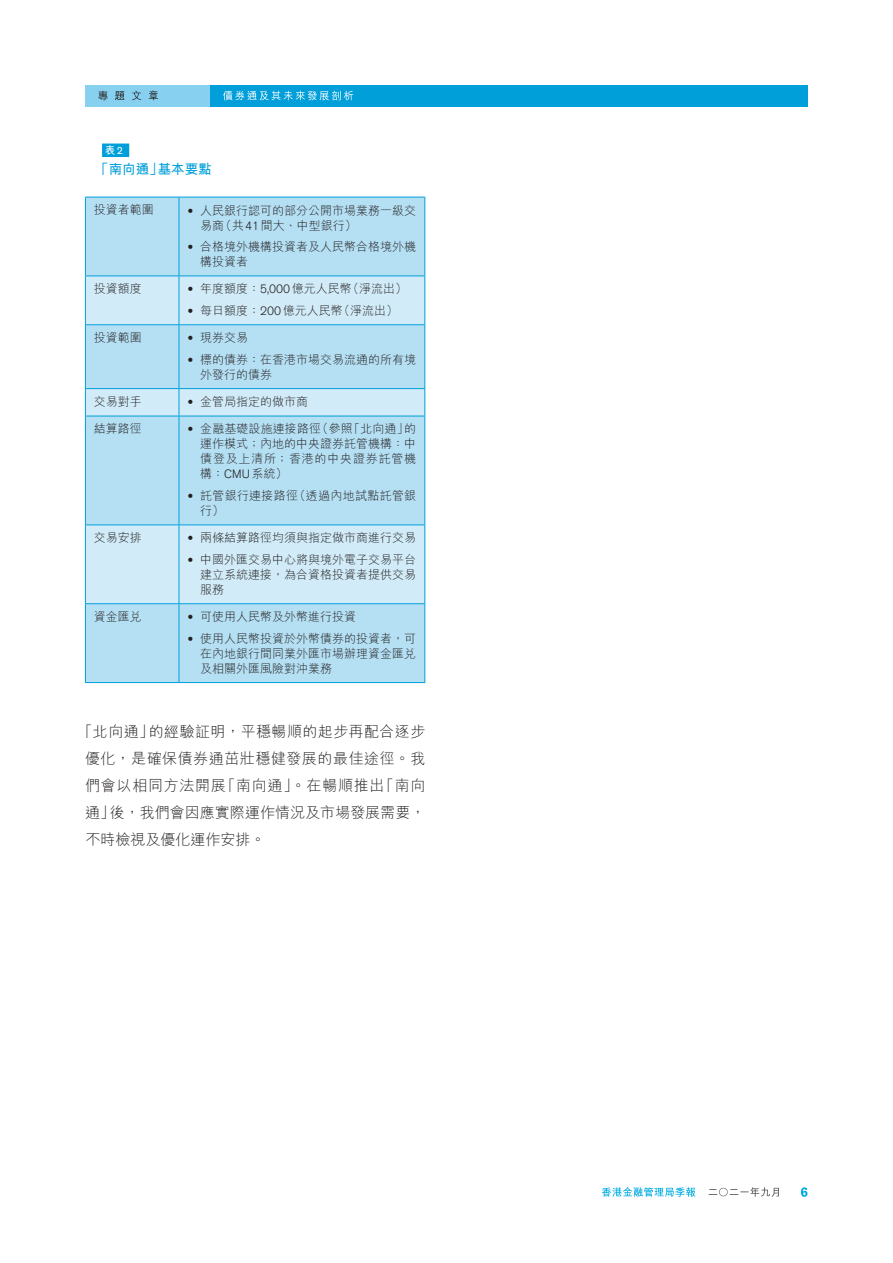
<style>
.page{position:relative;width:893px;height:1263px;background:#fff}
.page>*{position:absolute;margin:0;border:0;box-sizing:border-box;transform-origin:0 0}
.text{font:300 15px/27px "M Hei HK";letter-spacing:.005em;color:#231f20;text-align:justify}
.t1{font:700 13.5px "M Hei HK";color:#009fda}
.t2{font:300 12px/15px "M Hei HK";color:#231f20}
.t3{font:300 12px/15px "M Hei HK";letter-spacing:.025em;color:#231f20}
.t4{font:500 12px "Stone Serif Std";color:#231f20}
.t5{font:700 10.5px "M Hei HK";color:#fff}
.s1{font-family:"Akzidenz Grotesk BQ";font-weight:400}
.s2{font-family:"Akzidenz Grotesk BQ"}
</style>
<div class="page">
<svg style="left:801px;top:1187px;width:6px;height:10px"></svg>
<svg style="left:602px;top:1187px;width:93px;height:10px"></svg>
<svg style="left:709px;top:1187px;width:70px;height:10px"></svg>
<div style="left:85px;top:85px;width:723px;height:21px;background:#009fda"></div>
<div style="left:85px;top:85px;width:125px;height:21px;background:#88d0ef"></div>
<svg style="left:98px;top:90px;width:10px;height:10px"></svg>
<svg style="left:115px;top:91px;width:10px;height:9px"></svg>
<svg style="left:132px;top:90px;width:9px;height:10px"></svg>
<svg style="left:149px;top:90px;width:9px;height:10px"></svg>
<svg style="left:223px;top:91px;width:130px;height:9px"></svg>
<div style="left:102px;top:144px;width:27px;height:13px;background:#009fda"></div>
<div style="left:86px;top:198px;width:338px;height:484px;background:#b5e0f4"></div>
<svg style="left:86px;top:277px;width:338px;height:326px;background:#c1e5f5"></svg>
<hr style="left:85px;top:197px;width:94px;height:1px;background:#009fda">
<hr style="left:85px;top:197px;width:1px;height:79px;background:#009fda">
<hr style="left:179px;top:197px;width:246px;height:1px;background:#009fda">
<hr style="left:179px;top:197px;width:1px;height:79px;background:#009fda">
<hr style="left:424px;top:197px;width:1px;height:79px;background:#009fda">
<hr style="left:85px;top:276px;width:94px;height:1px;background:#009fda">
<hr style="left:85px;top:276px;width:1px;height:48px;background:#009fda">
<hr style="left:179px;top:276px;width:246px;height:1px;background:#009fda">
<hr style="left:179px;top:276px;width:1px;height:48px;background:#009fda">
<hr style="left:424px;top:276px;width:1px;height:48px;background:#009fda">
<hr style="left:85px;top:324px;width:94px;height:1px;background:#009fda">
<hr style="left:85px;top:325px;width:1px;height:63px;background:#009fda">
<hr style="left:179px;top:324px;width:246px;height:1px;background:#009fda">
<hr style="left:179px;top:325px;width:1px;height:63px;background:#009fda">
<hr style="left:424px;top:325px;width:1px;height:63px;background:#009fda">
<hr style="left:85px;top:388px;width:94px;height:1px;background:#009fda">
<svg style="left:85px;top:389px;width:1px;height:27px"></svg>
<hr style="left:179px;top:388px;width:246px;height:1px;background:#009fda">
<svg style="left:179px;top:389px;width:1px;height:27px"></svg>
<svg style="left:424px;top:389px;width:1px;height:27px"></svg>
<hr style="left:85px;top:416px;width:94px;height:1px;background:#009fda">
<hr style="left:85px;top:416px;width:1px;height:108px;background:#009fda">
<hr style="left:179px;top:416px;width:246px;height:1px;background:#009fda">
<hr style="left:179px;top:416px;width:1px;height:108px;background:#009fda">
<hr style="left:424px;top:416px;width:1px;height:108px;background:#009fda">
<hr style="left:85px;top:524px;width:94px;height:1px;background:#009fda">
<hr style="left:85px;top:525px;width:1px;height:78px;background:#009fda">
<hr style="left:179px;top:524px;width:246px;height:1px;background:#009fda">
<hr style="left:179px;top:525px;width:1px;height:78px;background:#009fda">
<hr style="left:424px;top:525px;width:1px;height:78px;background:#009fda">
<hr style="left:85px;top:603px;width:94px;height:1px;background:#009fda">
<hr style="left:85px;top:604px;width:1px;height:78px;background:#009fda">
<hr style="left:179px;top:603px;width:246px;height:1px;background:#009fda">
<hr style="left:179px;top:604px;width:1px;height:78px;background:#009fda">
<hr style="left:424px;top:604px;width:1px;height:78px;background:#009fda">
<hr style="left:85px;top:682px;width:94px;height:1px;background:#009fda">
<hr style="left:179px;top:682px;width:246px;height:1px;background:#009fda">
<h2 class="t5" style="left:105px;top:142px;width:19px">表<span class="s1">2</span></h2>
<h2 class="t1" style="left:95px;top:159px;width:118px">「南向通」基本要點</h2>
<p class="t2" style="left:94px;top:202px;width:61px">投資者範圍</p>
<p class="t4" style="left:187px;top:203px;width:7px">•</p>
<p class="t2" style="left:200px;top:202px;width:217px">人民銀行認可的部分公開市場業務一級交易商（共<span class="s2">41</span>間大、中型銀行）</p>
<p class="t4" style="left:187px;top:240px;width:7px">•</p>
<p class="t2" style="left:200px;top:239px;width:217px">合格境外機構投資者及人民幣合格境外機構投資者</p>
<p class="t2" style="left:94px;top:281px;width:49px">投資額度</p>
<p class="t4" style="left:187px;top:282px;width:7px">•</p>
<p class="t2" style="left:200px;top:281px;width:208px">年度額度：<span class="s2">5,000</span>億元人民幣（淨流出）</p>
<p class="t4" style="left:187px;top:303px;width:7px">•</p>
<p class="t2" style="left:200px;top:303px;width:199px">每日額度：<span class="s2">200</span>億元人民幣（淨流出）</p>
<p class="t2" style="left:94px;top:330px;width:49px">投資範圍</p>
<p class="t4" style="left:187px;top:331px;width:7px">•</p>
<p class="t2" style="left:200px;top:330px;width:49px">現券交易</p>
<p class="t4" style="left:187px;top:352px;width:7px">•</p>
<p class="t2" style="left:200px;top:351px;width:217px">標的債券：在香港市場交易流通的所有境外發行的債券</p>
<p class="t2" style="left:94px;top:393px;width:49px">交易對手</p>
<p class="t4" style="left:187px;top:395px;width:7px">•</p>
<p class="t2" style="left:200px;top:394px;width:109px">金管局指定的做市商</p>
<p class="t2" style="left:94px;top:421px;width:49px">結算路徑</p>
<p class="t4" style="left:187px;top:422px;width:7px">•</p>
<p class="t2" style="left:200px;top:421px;width:218px;text-align:justify">金融基礎設施連接路徑（參照「北向通」的運作模式；內地的中央證券託管機構：中債登及上清所；香港的中央證券託管機構：<span class="s2">CMU</span>系統）</p>
<p class="t4" style="left:187px;top:489px;width:8px">•</p>
<p class="t3" style="left:200px;top:488px;width:218px">託管銀行連接路徑（透過內地試點託管銀行）</p>
<p class="t2" style="left:94px;top:530px;width:49px">交易安排</p>
<p class="t4" style="left:187px;top:531px;width:7px">•</p>
<p class="t2" style="left:200px;top:530px;width:217px">兩條結算路徑均須與指定做市商進行交易</p>
<p class="t4" style="left:187px;top:552px;width:7px">•</p>
<p class="t2" style="left:200px;top:552px;width:217px;text-align:justify">中國外匯交易中心將與境外電子交易平台建立系統連接，為合資格投資者提供交易服務</p>
<p class="t2" style="left:94px;top:609px;width:49px">資金匯兌</p>
<p class="t4" style="left:187px;top:610px;width:7px">•</p>
<p class="t2" style="left:200px;top:609px;width:157px">可使用人民幣及外幣進行投資</p>
<p class="t4" style="left:187px;top:631px;width:7px">•</p>
<p class="t2" style="left:200px;top:630px;width:217px;text-align:justify">使用人民幣投資於外幣債券的投資者，可在內地銀行間同業外匯市場辦理資金匯兌及相關外匯風險對沖業務</p>
<p class="text" style="left:85px;top:718px;width:342px;text-indent:-7px">「北向通」的經驗証明，平穩暢順的起步再配合逐步優化，是確保債券通茁壯穩健發展的最佳途徑。我們會以相同方法開展「南向通」。在暢順推出「南向通」後，我們會因應實際運作情況及市場發展需要，不時檢視及優化運作安排。</p>
</div>
